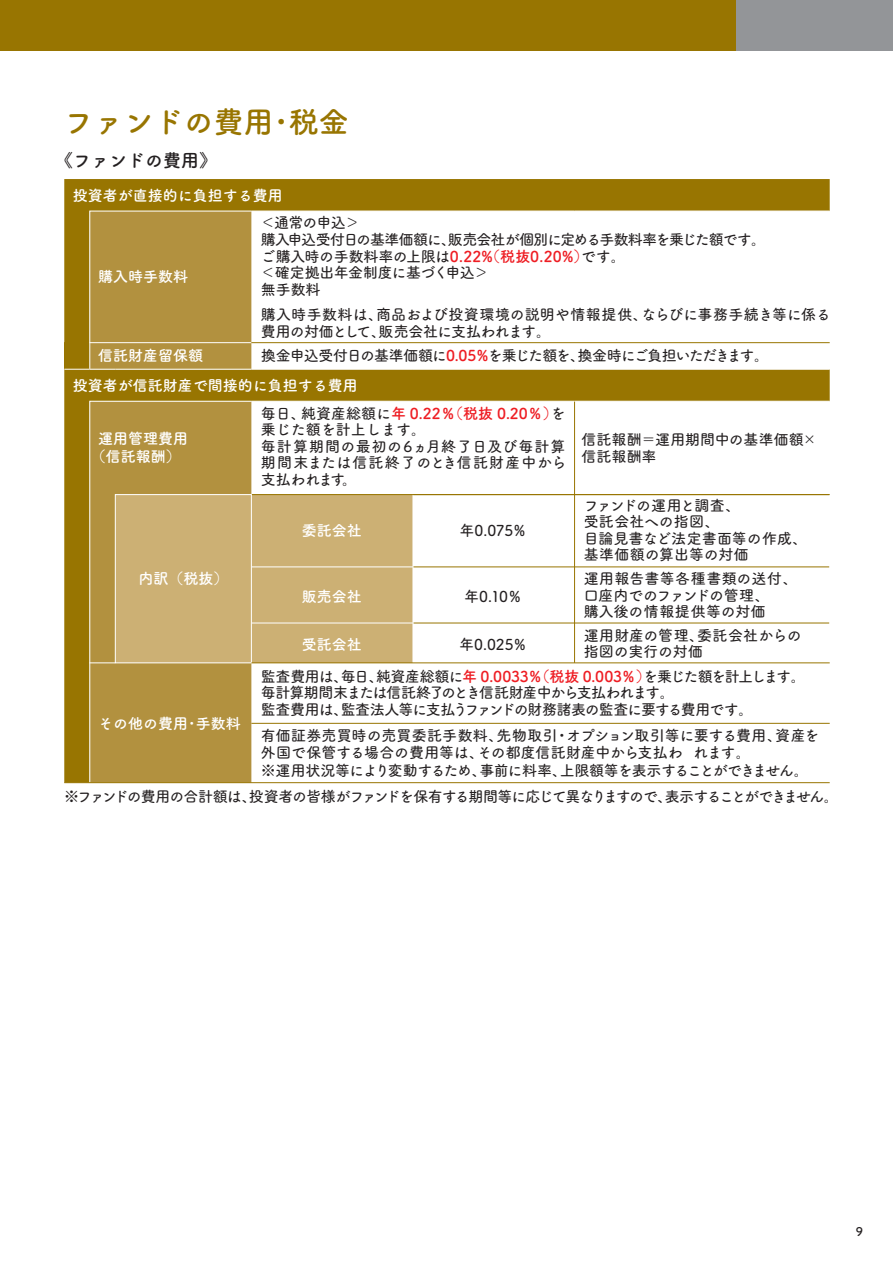
<style>
.page{position:relative;width:893px;height:1263px;background:#fff}
.page>*{position:absolute;margin:0;border:0;box-sizing:border-box;transform-origin:0 0}
.t1{font:30px "Tsuku A Rd Gothic Std B";color:#987501}
.t2{font:18px "Tsuku A Rd Gothic Std B";color:#231f20}
.t3{font:15px/16.5px "Tsuku A Rd Gothic Std D";letter-spacing:-.075em;color:#231f20}
.t4{font:15px/16.5px "Tsuku A Rd Gothic Std D";color:#231f20}
.t5{font:15px/26.7px "Tsuku A Rd Gothic Std D";letter-spacing:-.08em;color:#231f20}
.t6{font:15px/16.5px "Tsuku A Rd Gothic Std D";letter-spacing:-.05em;color:#231f20}
.t7{font:15px/29.8px "Tsuku A Rd Gothic Std B";color:#fff}
.t8{font:15px/16.5px "Tsuku A Rd Gothic Std D";letter-spacing:-.03em;color:#231f20}
.t9{font:15px/16.5px "Tsuku A Rd Gothic Std D";letter-spacing:-.01em;color:#231f20}
.t10{font:15px/16.5px "Tsuku A Rd Gothic Std D";letter-spacing:.01em;color:#231f20}
.t11{font:15px "Tsuku A Rd Gothic Std D";letter-spacing:-.07em;color:#231f20}
.t12{font:15px "Tsuku A Rd Gothic Std B";color:#ee1d23}
.t13{font:15px/17.2px "Tsuku A Rd Gothic Std D";letter-spacing:.005em;color:#231f20}
.t14{font:12px "Tsuku A Rd Gothic Std B";color:#231f20}
.s1{font-family:"Tsuku A Rd Gothic Std B";color:#ee1d23}
.s2{font-family:"Tsuku A Rd Gothic Std D";color:#231f20}
</style>
<div class="page">
<div style="left:736px;top:0;width:157px;height:51px;background:#939598"></div>
<div style="left:0;top:0;width:736px;height:51px;background:#987501"></div>
<svg style="left:64px;top:179px;width:766px;height:603px"></svg>
<div style="left:90px;top:370px;width:161px;height:30px;background:#987501"></div>
<hr style="left:251px;top:401px;width:162px;height:1px;background:#fff">
<hr style="left:413px;top:401px;width:162px;height:1px;background:#fff">
<hr style="left:575px;top:401px;width:255px;height:1px;background:#fff">
<hr style="left:251px;top:211px;width:162px;height:1px;background:#fff">
<hr style="left:413px;top:211px;width:162px;height:1px;background:#fff">
<hr style="left:575px;top:211px;width:255px;height:1px;background:#fff">
<hr style="left:251px;top:369px;width:162px;height:1px;background:#fff">
<hr style="left:413px;top:369px;width:162px;height:1px;background:#fff">
<hr style="left:575px;top:369px;width:255px;height:1px;background:#fff">
<div style="left:89px;top:400px;width:163px;height:382px;background:#b2913f"></div>
<svg style="left:64px;top:210px;width:188px;height:160px;background:#b08f3a"></svg>
<hr style="left:251px;top:494px;width:579px;height:1px;background:#987501">
<hr style="left:89px;top:342px;width:162px;height:1px;background:#fff">
<hr style="left:574px;top:402px;width:1px;height:261px;background:#987501">
<hr style="left:251px;top:723px;width:579px;height:1px;background:#987501">
<hr style="left:64px;top:782px;width:766px;height:1px;background:#987501">
<hr style="left:251px;top:342px;width:579px;height:1px;background:#987501">
<div style="left:115px;top:495px;width:298px;height:168px;background:#ccb074"></div>
<hr style="left:412px;top:566px;width:417px;height:1px;background:#987501">
<hr style="left:251px;top:566px;width:162px;height:1px;background:#fff">
<hr style="left:412px;top:623px;width:417px;height:1px;background:#987501">
<hr style="left:252px;top:623px;width:161px;height:1px;background:#fff">
<hr style="left:413px;top:495px;width:1px;height:168px;background:#fff">
<div style="left:115px;top:494px;width:137px;height:169px;border:1px solid #fff"></div>
<hr style="left:251px;top:662px;width:579px;height:1px;background:#987501">
<h1 class="t1" style="left:64px;top:98px;width:286px">ファンドの費用･税金</h1>
<p class="t2" style="left:55px;top:146px;width:163px">《ファンドの費用》</p>
<p class="t7" style="left:73px;top:179px;width:211px">投資者が直接的に負担する費用</p>
<p class="t6" style="left:261px;top:214px;width:507px">＜通常の申込＞<br>購入申込受付日の基準価額に、販売会社が個別に定める手数料率を乗じた額です。ご購入時の手数料率の上限は<span class="s1">0.22%（税抜0.20%）</span>です。<br>＜確定拠出年金制度に基づく申込＞<br>無手数料</p>
<p class="t8" style="left:261px;top:305px;width:571px">購入時手数料は、商品および投資環境の説明や情報提供、ならびに事務手続き等に係る費用の対価として、販売会社に支払われます。</p>
<p class="t11" style="left:261px;top:344px;width:510px">換金申込受付日の基準価額に<span class="s1">0.05％</span>を乗じた額を、換金時にご負担いただきます。</p>
<p class="t7" style="left:98px;top:260px;width:92px">購入時手数料</p>
<p class="t7" style="left:73px;top:339px;width:287px;text-indent:26px">信託財産留保額<br>投資者が信託財産で間接的に負担する費用</p>
<p class="t7" style="left:91px;top:428px;width:99px;line-height:18.5px;text-align:center">運用管理費用（信託報酬）</p>
<p class="t12" style="left:261px;top:402px;width:306px"><span class="s2">毎日、純資産総額に</span>年 0.22％（税抜 0.20％）<span class="s2">を</span></p>
<p class="t10" style="left:261px;top:421px;width:307px">乗じた額を計上します。<br>毎計算期間の最初の６ヵ月終了日及び毎計算期間末または信託終了のとき信託財産中から支払われます。</p>
<p class="t13" style="left:581px;top:430px;width:237px">信託報酬＝運用期間中の基準価額×信託報酬率</p>
<p class="t7" style="left:138px;top:563px;width:91px">内訳（税抜）</p>
<p class="t7" style="left:302px;top:515px;width:62px">委託会社</p>
<p class="t7" style="left:302px;top:580px;width:62px">販売会社</p>
<p class="t7" style="left:302px;top:628px;width:62px">受託会社</p>
<p class="t8" style="left:459px;top:521px;width:69px">年0.075％</p>
<p class="t8" style="left:464px;top:587px;width:60px">年0.10％</p>
<p class="t8" style="left:459px;top:635px;width:70px">年0.025％</p>
<p class="t4" style="left:584px;top:496px;width:225px">ファンドの運用と調査、<br>受託会社への指図、<br>目論見書など法定書面等の作成、基準価額の算出等の対価</p>
<p class="t4" style="left:584px;top:569px;width:216px">運用報告書等各種書類の送付、口座内でのファンドの管理、<br>購入後の情報提供等の対価</p>
<p class="t4" style="left:584px;top:626px;width:220px">運用財産の管理、委託会社からの指図の実行の対価</p>
<p class="t3" style="left:261px;top:667px;width:546px">監査費用は、毎日、純資産総額に<span class="s1">年 0.0033％（税抜 0.003％）</span>を乗じた額を計上します。毎計算期間末または信託終了のとき信託財産中から支払われます。<br>監査費用は、監査法人等に支払うファンドの財務諸表の監査に要する費用です。</p>
<p class="t9" style="left:261px;top:726px;width:560px">有価証券売買時の売買委託手数料、先物取引・オプション取引等に要する費用、資産を外国で保管する場合の費用等は、その都度信託財産中から支払わ れます。</p>
<p class="t5" style="left:64px;top:756px;width:776px;text-indent:197px">※運用状況等により変動するため、事前に料率、上限額等を表示することができません。<br>※ファンドの費用の合計額は、投資者の皆様がファンドを保有する期間等に応じて異なりますので、表示することができません。</p>
<p class="t7" style="left:98px;top:707px;width:144px">その他の費用･手数料</p>
<p class="t14" style="left:856px;top:1222px;width:9px">9</p>
</div>
